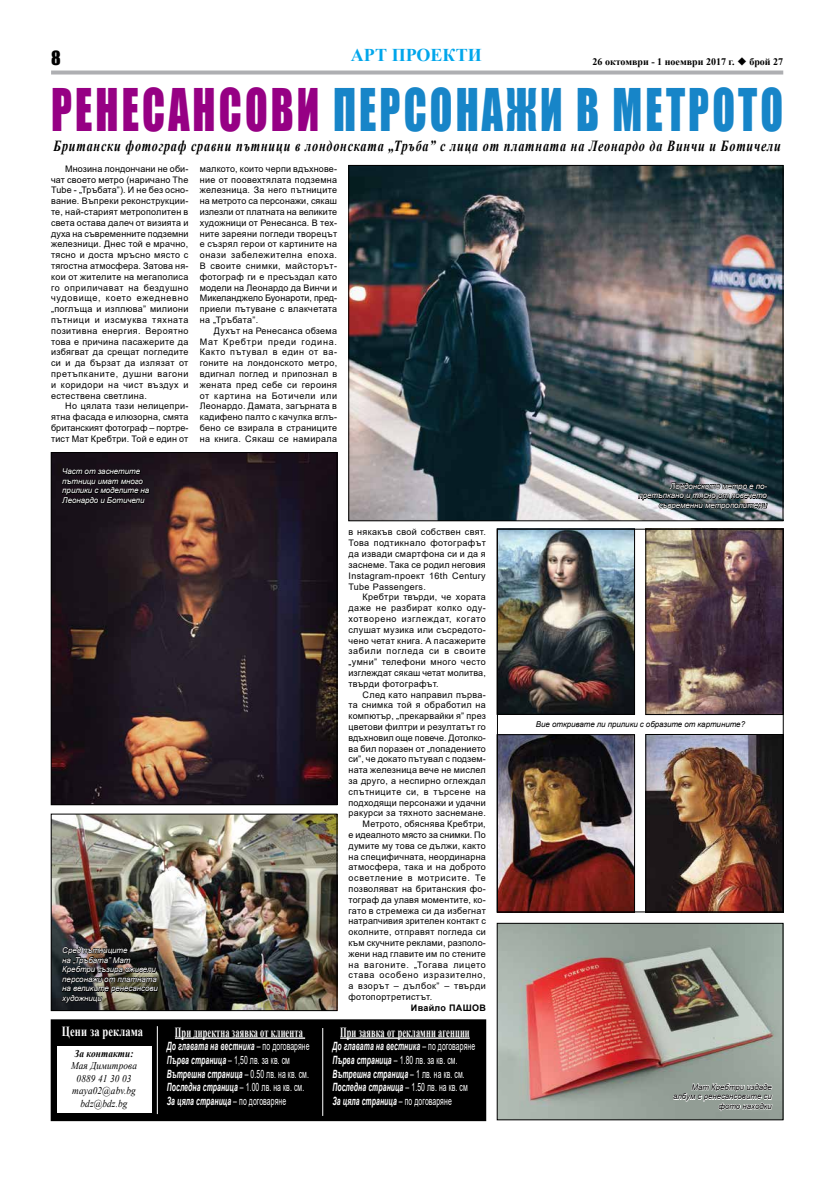
<style>
.page{position:relative;width:823px;height:1191px;background:#fff}
.page>*{position:absolute;margin:0;border:0;box-sizing:border-box;transform-origin:0 0}
.t1{font:54px "Impact";letter-spacing:.075em;color:#1785c8;scale:.77 1}
.t2{font:700 18px "Times New Roman";color:#00a6eb}
.t3{font:18px "Impact";color:#000}
.t4{font:italic 700 15.4px "Times New Roman";letter-spacing:.065em;color:#000;scale:.79 1}
.t5{font:700 14px "Times New Roman";letter-spacing:.015em;color:#fff;scale:.6 1}
.t6{font:700 14px "Times New Roman";letter-spacing:.015em;color:#fff;scale:.75 1}
.t7{font:italic 700 11.4px/13.7px "Arial";letter-spacing:.015em;color:#fff;scale:.6 1}
.t8{font:italic 10.3px/12.5px "Times New Roman";letter-spacing:.01em;color:#000;text-align:center;scale:.9 1}
.t9{font:italic 700 10.3px "Times New Roman";letter-spacing:.01em;color:#000;scale:.9 1}
.t10{font:700 10px "Times New Roman";color:#000}
.t11{font:9px/10.8px "Arial";letter-spacing:.025em;color:#000;text-align:justify}
.t12{font:9px "Arial";letter-spacing:.005em;color:#000}
.t13{font:9px "Arial";letter-spacing:.075em;color:#000}
.t14{font:9px "Arial";letter-spacing:.055em;color:#000}
.t15{font:9px "Arial";letter-spacing:.07em;color:#000}
.t16{font:700 9px "Arial";letter-spacing:.035em;color:#000}
.t17{font:italic 8px/9.6px "Arial";letter-spacing:-.01em;color:#fff}
.t18{font:italic 8px/9.6px "Arial";letter-spacing:-.01em;color:#000;text-align:right}
.s1{color:#960084}
.s2{font-weight:400;font-style:normal}
</style>
<div class="page">
<img style="left:647px;top:531px;width:133px;height:181px">
<div style="left:645px;top:529px;width:137px;height:185px;border:1px solid #000"></div>
<img style="left:647px;top:736px;width:133px;height:174px">
<div style="left:645px;top:734px;width:137px;height:178px;border:1px solid #000"></div>
<img style="left:499px;top:531px;width:133px;height:181px">
<div style="left:496px;top:528px;width:138px;height:186px;border:1px solid #000"></div>
<img style="left:499px;top:736px;width:133px;height:174px">
<div style="left:51px;top:1019px;width:434px;height:101px;background:#000"></div>
<div style="left:51px;top:1019px;width:434px;height:101px;border:1px solid #000"></div>
<hr style="left:322px;top:1028px;width:1px;height:88px;background:#fff">
<hr style="left:157px;top:1026px;width:1px;height:88px;background:#fff">
<hr style="left:175px;top:1037px;width:130px;height:1px;background:#fff">
<hr style="left:340px;top:1037px;width:129px;height:1px;background:#fff">
<div style="left:57px;top:1046px;width:94px;height:67px;background:#fff"></div>
<svg style="left:51px;top:70px;width:733px;height:108px"></svg>
<img style="left:53px;top:816px;width:282px;height:192px">
<div style="left:51px;top:814px;width:286px;height:196px;border:1px solid #000"></div>
<img style="left:498px;top:925px;width:282px;height:193px">
<div style="left:496px;top:923px;width:286px;height:197px;border:1px solid #000"></div>
<img style="left:53px;top:454px;width:282px;height:349px">
<div style="left:51px;top:452px;width:286px;height:353px;border:1px solid #000"></div>
<img style="left:60px;top:939px;width:99px;height:70px">
<svg style="left:671px;top:1066px;width:101px;height:51px"></svg>
<svg style="left:61px;top:461px;width:89px;height:50px;background:#110b11"></svg>
<svg style="left:534px;top:714px;width:212px;height:21px"></svg>
<img style="left:350px;top:167px;width:430px;height:352px">
<div style="left:348px;top:165px;width:434px;height:356px;border:1px solid #000"></div>
<svg style="left:637px;top:476px;width:130px;height:40px;background:#454f53"></svg>
<div style="left:497px;top:529px;width:286px;height:383px;border:1px solid #000"></div>
<h2 class="t3" style="left:51px;top:44px;width:11px">8</h2>
<h2 class="t2" style="left:351px;top:43px;width:132px">АРТ ПРОЕКТИ</h2>
<p class="t10" style="left:592px;top:55px;width:192px">26 октомври - 1 ноември 2017 г. ◆ брой 27</p>
<h1 class="t1" style="left:51px;top:67px;width:951px"><span class="s1">РЕНЕСАНСОВИ</span> ПЕРСОНАЖИ В МЕТРОТО</h1>
<h3 class="t4" style="left:53px;top:135px;width:921px">Британски фотограф сравни пътници в лондонската „Тръба” с лица от платната на Леонардо да Винчи и Ботичели</h3>
<p class="t11" style="left:51px;top:163px;width:139px;text-indent:14px">Мнозина лондончани не оби&shy;чат своето метро (наричано The Tube - „Тръбата”). И не без осно&shy;вание. Въпреки реконструкции&shy;те, най-старият метрополитен в света остава далеч от визията и духа на съвременните подземни железници. Днес той е мрачно, тясно и доста мръсно място с тягостна атмосфера. Затова ня&shy;кои от жителите на мегаполиса го оприличават на бездушно чудовище, което ежедневно „поглъща и изплюва” милиони пътници и изсмуква тяхната позитивна енергия. Вероятно това е причина пасажерите да избягват да срещат погледите си и да бързат да излязат от претъпканите, душни вагони и коридори на чист въздух и естествена светлина.</p>
<p class="t11" style="left:51px;top:401px;width:139px;text-indent:14px">Но цялата тази нелицепри&shy;ятна фасада е илюзорна, смята британският фотограф – портре&shy;тист Мат Кребтри. Той е един от</p>
<p class="t17" style="left:62px;top:467px;width:89px">Част от заснетите пътници имат много прилики с моделите на<br>Леонардо и Ботичели</p>
<p class="t11" style="left:200px;top:163px;width:139px">малкото, които черпи вдъхнове&shy;ние от поовехтялата подземна железница. За него пътниците на метрото са персонажи, сякаш излезли от платната на великите художници от Ренесанса. В тех&shy;ните зареяни погледи творецът е съзрял герои от картините на онази забележителна епоха.<br>В своите снимки, майсторът&shy;фотограф ги е пресъздал като модели на Леонардо да Винчи и Микеланджело Буонароти, пред&shy;приели пътуване с влакчетата на „Тръбата”.</p>
<p class="t11" style="left:200px;top:325px;width:139px;text-indent:14px">Духът на Ренесанса обзема Мат Кребтри преди година.<br>Както пътувал в един от ва&shy;гоните на лондонското метро, вдигнал поглед и припознал в жената пред себе си героиня от картина на Ботичели или Леонардо. Дамата, загърната в кадифено палто с качулка вглъ&shy;бено се взирала в страниците на книга. Сякаш се намирала</p>
<p class="t17" style="left:62px;top:945px;width:97px">Сред пътниците<br>на „Тръбата” Мат<br>Кребтри съзира оживели персонажи от платната на великите ренесансови художници</p>
<p class="t11" style="left:348px;top:527px;width:139px">в някакъв свой собствен свят.<br>Това подтикнало фотографът да извади смартфона си и да я заснеме. Така се родил неговия Instagram-проект 16th Century Tube Passengers.</p>
<p class="t11" style="left:348px;top:591px;width:139px;text-indent:14px">Кребтри твърди, че хората даже не разбират колко оду&shy;хотворено изглеждат, когато слушат музика или съсредото&shy;чено четат книга. А пасажерите забили погледа си в своите „умни” телефони много често изглеждат сякаш четат молитва, твърди фотографът.</p>
<p class="t11" style="left:362px;top:689px;width:125px">След като направил първа-</p>
<p class="t11" style="left:348px;top:699px;width:139px">та снимка той я обработил на</p>
<p class="t11" style="left:348px;top:710px;width:139px">компютър, „прекарвайки я” през</p>
<p class="t11" style="left:348px;top:721px;width:139px">цветови филтри и резултатът го</p>
<p class="t12" style="left:348px;top:731px;width:139px">вдъхновил още повече. Дотолко-</p>
<p class="t11" style="left:348px;top:743px;width:139px">ва бил поразен от „попадението</p>
<p class="t11" style="left:348px;top:753px;width:139px">си”, че докато пътувал с подзем-</p>
<p class="t11" style="left:348px;top:764px;width:139px">ната железница вече не мислел</p>
<p class="t11" style="left:348px;top:775px;width:139px">за друго, а неспирно оглеждал</p>
<p class="t14" style="left:348px;top:785px;width:139px">спътниците си, в търсене на</p>
<p class="t11" style="left:348px;top:797px;width:139px">подходящи персонажи и удачни</p>
<p class="t11" style="left:348px;top:807px;width:139px">ракурси за тяхното заснемане.</p>
<p class="t11" style="left:362px;top:818px;width:125px">Метрото, обяснява Кребтри,</p>
<p class="t12" style="left:348px;top:828px;width:139px">е идеалното място за снимки. По</p>
<p class="t11" style="left:348px;top:840px;width:139px">думите му това се дължи, както</p>
<p class="t11" style="left:348px;top:851px;width:139px">на специфичната, неординарна</p>
<p class="t11" style="left:348px;top:861px;width:139px">атмосфера, така и на доброто</p>
<p class="t13" style="left:348px;top:872px;width:139px">осветление в мотрисите. Те</p>
<p class="t11" style="left:348px;top:883px;width:139px">позволяват на британския фо-</p>
<p class="t11" style="left:348px;top:894px;width:139px">тограф да улавя моментите, ко-</p>
<p class="t11" style="left:348px;top:905px;width:139px">гато в стремежа си да избегнат</p>
<p class="t11" style="left:348px;top:915px;width:139px">натрапчивия зрителен контакт с</p>
<p class="t11" style="left:348px;top:926px;width:139px">околните, отправят погледа си</p>
<p class="t11" style="left:348px;top:937px;width:139px">към скучните реклами, разполо-</p>
<p class="t11" style="left:348px;top:948px;width:139px">жени над главите им по стените</p>
<p class="t15" style="left:348px;top:958px;width:139px">на вагоните. „Тогава лицето</p>
<p class="t13" style="left:348px;top:969px;width:139px">става особено изразително,</p>
<p class="t14" style="left:348px;top:980px;width:139px">а взорът – дълбок” – твърди</p>
<p class="t11" style="left:348px;top:991px;width:85px">фотопортретистът.</p>
<p class="t16" style="left:410px;top:1001px;width:76px">Ивайло ПАШОВ</p>
<h3 class="t6" style="left:62px;top:1021px;width:110px">Цени за реклама</h3>
<p class="t9" style="left:74px;top:1046px;width:67px">За контакти:</p>
<p class="t8" style="left:71px;top:1059px;width:75px">Мая Димитрова<br>0889 41 30 03 maya02@abv.bg bdz@bdz.bg</p>
<h3 class="t5" style="left:175px;top:1022px;width:214px">При директна заявка от клиента</h3>
<p class="t7" style="left:167px;top:1039px;width:239px">До главата на вестника <span class="s2">– по договаряне </span>Първа страница <span class="s2">– 1,50 лв. за кв. см </span>Вътрешна страница <span class="s2">– 0.50 лв. на кв. см.<br></span>Последна страница <span class="s2">– 1.00 лв. на кв. см.<br></span>За цяла страница <span class="s2">– по договаряне</span></p>
<h3 class="t5" style="left:340px;top:1022px;width:217px">При заявка от рекламни агенции</h3>
<p class="t7" style="left:332px;top:1039px;width:239px">До главата на вестника <span class="s2">– по договаряне </span>Първа страница <span class="s2">– 1.80 лв. за кв. см.<br></span>Вътрешна страница <span class="s2">– 1 лв. на кв. см.<br></span>Последна страница <span class="s2">– 1.50 лв. на кв. см </span>За цяла страница <span class="s2">– по договаряне</span></p>
<p class="t17" style="left:638px;top:481px;width:130px;text-align:right">Лондонското метро е по&shy;претъпкано и тясно от повечето съвременни метрополитени</p>
<p class="t18" style="left:535px;top:719px;width:210px">Вие откривате ли прилики с образите от картините?</p>
<p class="t18" style="left:672px;top:1082px;width:100px">Мат Кребтри издаде албум с ренесансовите си фото находки</p>
</div>
